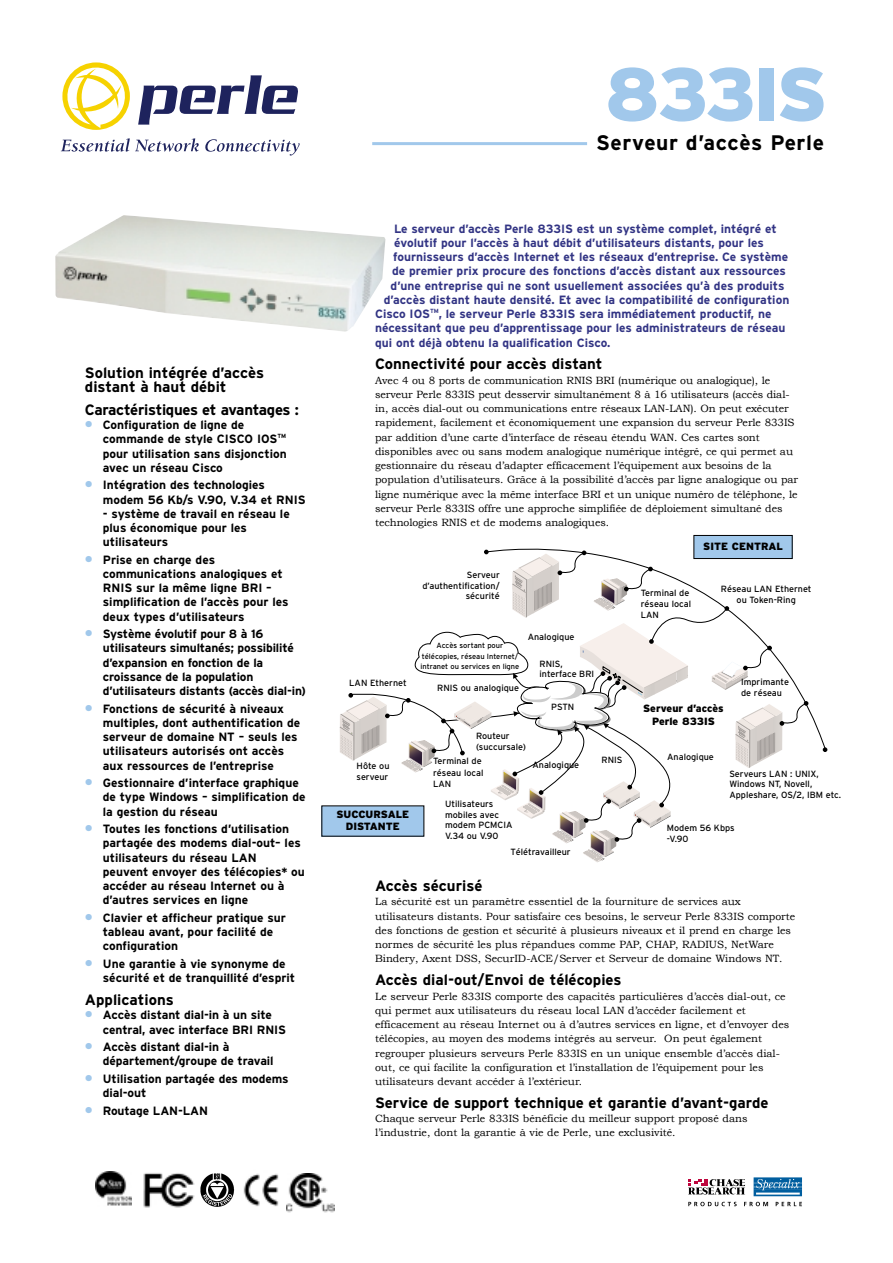
<style>
.page{position:relative;width:893px;height:1263px;background:#fff}
.page>*{position:absolute;margin:0;border:0;box-sizing:border-box;transform-origin:0 0}
.t1{font:900 75px "Interstate";letter-spacing:-.04em;color:#a1c8eb}
.t2{font:700 21px "Interstate";letter-spacing:.025em;color:#000}
.t3{font:700 15px/14.2px "Interstate";color:#000}
.t4{font:700 15px "Interstate";letter-spacing:-.02em;color:#000}
.t5{font:700 12px/14.2px "Interstate";color:#000}
.t6{font:700 12px "Interstate";color:#323484}
.t7{font:10.5px/14.2px "Bookman Old Style";color:#000}
.t8{font:900 10.5px/12.6px "Interstate";color:#000;text-align:center}
.t9{font:9px/10.8px "Interstate";color:#000}
.t10{font:7.5px/10.2px "Interstate";color:#000;text-align:center}
.s1{font-weight:900;font-size:13.5px;color:#a1c8eb}
</style>
<div class="page">
<svg style="left:138px;top:75px;width:160px;height:50px"></svg>
<svg style="left:62px;top:62px;width:68px;height:68px"></svg>
<svg style="left:61px;top:138px;width:138px;height:14px"></svg>
<svg style="left:205px;top:139px;width:95px;height:17px"></svg>
<svg style="left:822px;top:747px;width:5px;height:5px"></svg>
<svg style="left:340px;top:550px;width:468px;height:312px"></svg>
<img style="left:143px;top:1173px;width:52px;height:35px">
<img style="left:243px;top:1173px;width:36px;height:34px">
<img style="left:286px;top:1173px;width:48px;height:40px">
<img style="left:200px;top:1173px;width:34px;height:34px">
<svg style="left:688px;top:1202px;width:48px;height:4px"></svg>
<svg style="left:744px;top:1202px;width:24px;height:4px"></svg>
<svg style="left:775px;top:1202px;width:27px;height:4px"></svg>
<svg style="left:688px;top:1179px;width:57px;height:16px"></svg>
<svg style="left:753px;top:1177px;width:49px;height:19px"></svg>
<hr style="left:372px;top:142px;width:215px;height:3px;background:#a1c8eb">
<img style="left:55px;top:215px;width:330px;height:117px">
<div style="left:322px;top:806px;width:102px;height:30px;background:#a1c8eb"></div>
<div style="left:694px;top:535px;width:98px;height:24px;background:#a1c8eb"></div>
<div style="left:693px;top:535px;width:99px;height:24px;border:1px solid #000"></div>
<img style="left:96px;top:1172px;width:35px;height:34px">
<h3 class="t3" style="left:85px;top:366px;width:181px">Solution intégrée d’accès distant à haut débit</h3>
<h3 class="t4" style="left:85px;top:404px;width:215px">Caractéristiques et avantages :</h3>
<p class="t5" style="left:103px;top:419px;width:185px;text-indent:-18px"><span class="s1">•</span> Configuration de ligne de commande de style CISCO IOS<sup>TM </sup>pour utilisation sans disjonction avec un réseau Cisco</p>
<p class="t5" style="left:103px;top:479px;width:204px;text-indent:-18px"><span class="s1">•</span> Intégration des technologies modem 56 Kb/s V.90, V.34 et RNIS</p>
<p class="t5" style="left:103px;top:507px;width:188px">- système de travail en réseau le plus économique pour les utilisateurs</p>
<p class="t5" style="left:103px;top:553px;width:187px;text-indent:-18px"><span class="s1">•</span> Prise en charge des communications analogiques et<br>RNIS sur la même ligne BRI – simplification de l’accès pour les deux types d’utilisateurs</p>
<p class="t5" style="left:103px;top:628px;width:205px;text-indent:-18px"><span class="s1">•</span> Système évolutif pour 8 à 16 utilisateurs simultanés; possibilité d’expansion en fonction de la croissance de la population d’utilisateurs distants (accès dial-in)</p>
<p class="t5" style="left:103px;top:702px;width:199px;text-indent:-18px"><span class="s1">•</span> Fonctions de sécurité à niveaux multiples, dont authentification de serveur de domaine NT – seuls les utilisateurs autorisés ont accès aux ressources de l’entreprise</p>
<p class="t5" style="left:103px;top:777px;width:204px;text-indent:-18px"><span class="s1">•</span> Gestionnaire d’interface graphique de type Windows – simplification de la gestion du réseau</p>
<p class="t5" style="left:103px;top:823px;width:203px;text-indent:-18px"><span class="s1">•</span> Toutes les fonctions d’utilisation partagée des modems dial-out– les utilisateurs du réseau LAN peuvent envoyer des télécopies* ou accéder au réseau Internet ou à d’autres services en ligne</p>
<p class="t5" style="left:103px;top:912px;width:185px;text-indent:-18px"><span class="s1">•</span> Clavier et afficheur pratique sur tableau avant, pour facilité de configuration</p>
<p class="t5" style="left:103px;top:957px;width:194px;text-indent:-18px"><span class="s1">•</span> Une garantie à vie synonyme de sécurité et de tranquillité d’esprit</p>
<h3 class="t3" style="left:85px;top:994px;width:90px">Applications</h3>
<p class="t5" style="left:103px;top:1009px;width:185px;text-indent:-18px"><span class="s1">•</span> Accès distant dial-in à un site central, avec interface BRI RNIS</p>
<p class="t5" style="left:103px;top:1041px;width:172px;text-indent:-18px"><span class="s1">•</span> Accès distant dial-in à département/groupe de travail</p>
<p class="t5" style="left:103px;top:1072px;width:187px;text-indent:-18px"><span class="s1">•</span> Utilisation partagée des modems dial-out</p>
<p class="t5" style="left:85px;top:1104px;width:125px"><span class="s1">•</span> Routage LAN-LAN</p>
<h1 class="t1" style="left:605px;top:66px;width:224px">833IS</h1>
<h2 class="t2" style="left:596px;top:135px;width:229px">Serveur d’accès Perle</h2>
<p class="t6" style="left:394px;top:224px;width:384px">Le serveur d’accès Perle 833IS est un système complet, intégré et</p>
<p class="t6" style="left:394px;top:238px;width:371px">évolutif pour l’accès à haut débit d’utilisateurs distants, pour les</p>
<p class="t6" style="left:393px;top:252px;width:396px">fournisseurs d’accès Internet et les réseaux d’entreprise. Ce système</p>
<p class="t6" style="left:392px;top:267px;width:395px">de premier prix procure des fonctions d’accès distant aux ressources</p>
<p class="t6" style="left:390px;top:281px;width:395px">d’une entreprise qui ne sont usuellement associées qu’à des produits</p>
<p class="t6" style="left:384px;top:295px;width:407px">d’accès distant haute densité. Et avec la compatibilité de configuration</p>
<p class="t6" style="left:375px;top:309px;width:398px">Cisco IOS<sup>TM</sup>, le serveur Perle 833IS sera immédiatement productif, ne</p>
<p class="t6" style="left:375px;top:324px;width:412px">nécessitant que peu d’apprentissage pour les administrateurs de réseau</p>
<p class="t6" style="left:375px;top:338px;width:237px">qui ont déjà obtenu la qualification Cisco.</p>
<h3 class="t3" style="left:375px;top:358px;width:229px">Connectivité pour accès distant</h3>
<p class="t7" style="left:375px;top:373px;width:424px">Avec 4 ou 8 ports de communication RNIS BRI (numérique ou analogique), le serveur Perle 833IS peut desservir simultanément 8 à 16 utilisateurs (accès dial&shy;in, accès dial-out ou communications entre réseaux LAN-LAN). On peut exécuter rapidement, facilement et économiquement une expansion du serveur Perle 833IS par addition d’une carte d’interface de réseau étendu WAN. Ces cartes sont disponibles avec ou sans modem analogique numérique intégré, ce qui permet au gestionnaire du réseau d’adapter efficacement l’équipement aux besoins de la population d’utilisateurs. Grâce à la possibilité d’accès par ligne analogique ou par ligne numérique avec la même interface BRI et un unique numéro de téléphone, le serveur Perle 833IS offre une approche simplifiée de déploiement simultané des technologies RNIS et de modems analogiques.</p>
<p class="t9" style="left:349px;top:679px;width:59px">LAN Ethernet</p>
<p class="t9" style="left:356px;top:762px;width:34px">Hôte ou serveur</p>
<p class="t8" style="left:336px;top:809px;width:74px">SUCCURSALE<br>DISTANTE</p>
<p class="t9" style="left:422px;top:570px;width:79px;text-align:right">Serveur d’authentification/ sécurité</p>
<p class="t8" style="left:703px;top:541px;width:81px">SITE CENTRAL</p>
<p class="t9" style="left:640px;top:589px;width:52px">Terminal de réseau local<br>LAN</p>
<p class="t9" style="left:720px;top:585px;width:92px;text-align:center">Réseau LAN Ethernet ou Token-Ring</p>
<p class="t9" style="left:527px;top:633px;width:48px">Analogique</p>
<p class="t10" style="left:420px;top:641px;width:100px">Accès sortant pour télécopies, réseau Internet/ intranet ou services en ligne</p>
<p class="t9" style="left:539px;top:659px;width:56px">RNIS, interface BRI</p>
<p class="t9" style="left:437px;top:683px;width:83px">RNIS ou analogique</p>
<p class="t9" style="left:741px;top:678px;width:49px">Imprimante de réseau</p>
<p class="t9" style="left:476px;top:731px;width:51px;line-height:11.4px">Routeur (succursale)</p>
<p class="t9" style="left:551px;top:703px;width:25px">PSTN</p>
<p class="t9" style="left:433px;top:756px;width:52px;line-height:11.4px">Terminal de réseau local<br>LAN</p>
<p class="t9" style="left:532px;top:761px;width:48px">Analogique</p>
<p class="t9" style="left:445px;top:799px;width:69px">Utilisateurs mobiles avec modem PCMCIA<br>V.34 ou V.90</p>
<p class="t9" style="left:510px;top:848px;width:62px">Télétravailleur</p>
<p class="t8" style="left:643px;top:703px;width:82px">Serveur d’accès<br>Perle 833IS</p>
<p class="t9" style="left:601px;top:755px;width:22px">RNIS</p>
<p class="t9" style="left:667px;top:752px;width:48px">Analogique</p>
<p class="t9" style="left:729px;top:769px;width:113px">Serveurs LAN : UNIX,<br>Windows NT, Novell,<br>Appleshare, OS/2, IBM etc.</p>
<p class="t9" style="left:667px;top:824px;width:69px">Modem 56 Kbps -V.90</p>
<h3 class="t3" style="left:375px;top:880px;width:109px">Accès sécurisé</h3>
<p class="t7" style="left:375px;top:895px;width:422px">La sécurité est un paramètre essentiel de la fourniture de services aux utilisateurs distants. Pour satisfaire ces besoins, le serveur Perle 833IS comporte des fonctions de gestion et sécurité à plusieurs niveaux et il prend en charge les normes de sécurité les plus répandues comme PAP, CHAP, RADIUS, NetWare Bindery, Axent DSS, SecurID-ACE/Server et Serveur de domaine Windows NT.</p>
<h3 class="t3" style="left:375px;top:974px;width:248px">Accès dial-out/Envoi de télécopies</h3>
<p class="t7" style="left:375px;top:989px;width:416px">Le serveur Perle 833IS comporte des capacités particulières d’accès dial-out, ce qui permet aux utilisateurs du réseau local LAN d’accéder facilement et efficacement au réseau Internet ou à d’autres services en ligne, et d’envoyer des télécopies, au moyen des modems intégrés au serveur. On peut également regrouper plusieurs serveurs Perle 833IS en un unique ensemble d’accès dial&shy;out, ce qui facilite la configuration et l’installation de l’équipement pour les utilisateurs devant accéder à l’extérieur.</p>
<h3 class="t3" style="left:375px;top:1097px;width:395px">Service de support technique et garantie d’avant-garde</h3>
<p class="t7" style="left:375px;top:1111px;width:374px">Chaque serveur Perle 833IS bénéficie du meilleur support proposé dans l’industrie, dont la garantie à vie de Perle, une exclusivité.</p>
</div>
